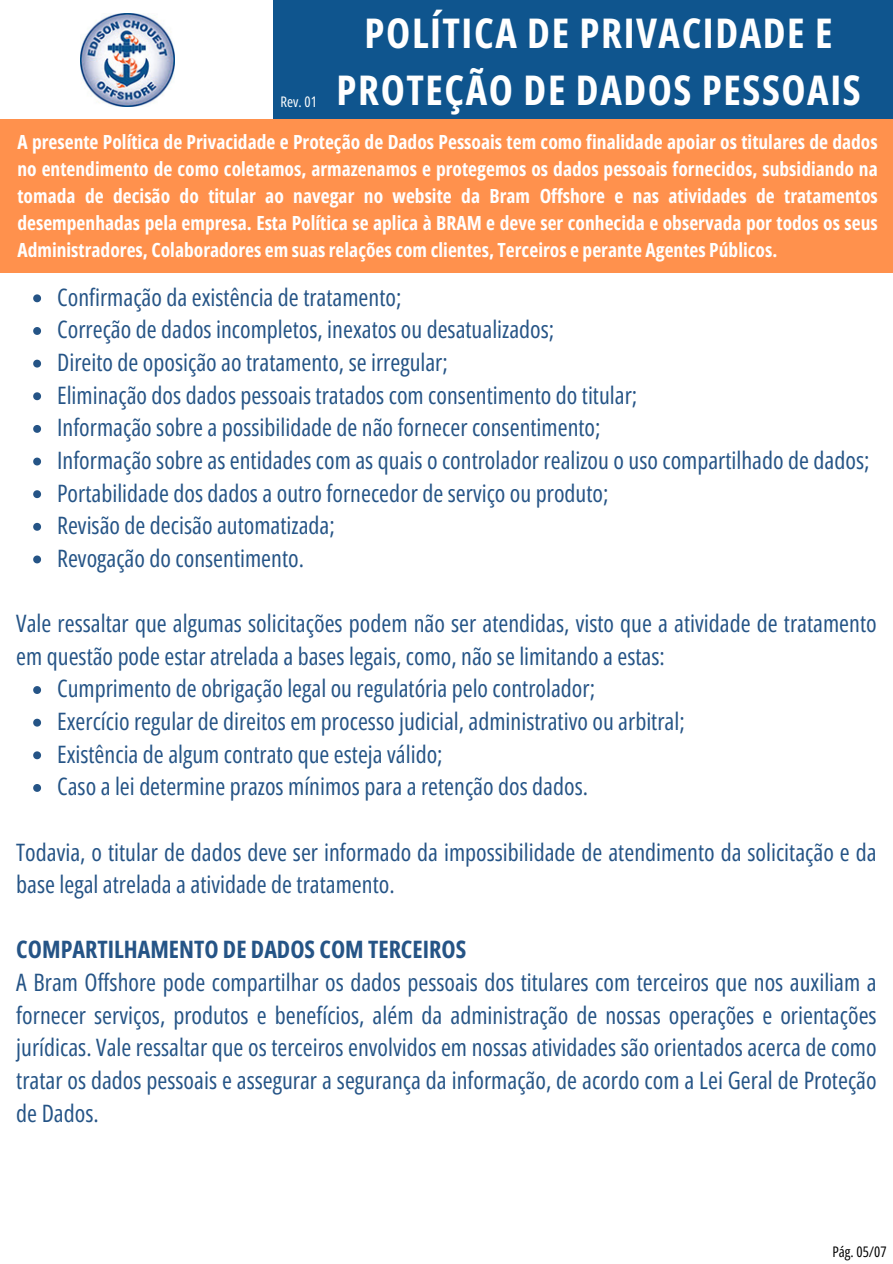
<style>
.page{position:relative;width:893px;height:1264px;background:#fff}
.page>*{position:absolute;margin:0;border:0;box-sizing:border-box;transform-origin:0 0}
.t1{font:700 40.8px/56.2px "Open Sans Condensed";letter-spacing:.04em;color:#fff;text-align:center}
.t2{font:24px/32.7px "Open Sans Condensed";color:#255486}
.t3{font:700 24px "Open Sans Condensed";color:#255486}
.t4{font:700 19.5px/27px "Open Sans Condensed";color:#fff;text-align:justify}
.t5{font:14.55px "Open Sans Condensed";color:#000}
.t6{font:14.55px "Open Sans Condensed";color:#fff}
</style>
<div class="page">
<div style="left:585px;top:0;width:307px;height:118px;background:#0f558e"></div>
<div style="left:273px;top:0;width:378px;height:118px;background:#0f558e"></div>
<svg style="left:33px;top:294px;width:8px;height:8px"></svg>
<svg style="left:33px;top:327px;width:8px;height:8px"></svg>
<svg style="left:33px;top:360px;width:8px;height:7px"></svg>
<svg style="left:33px;top:392px;width:8px;height:8px"></svg>
<svg style="left:33px;top:425px;width:8px;height:8px"></svg>
<svg style="left:33px;top:457px;width:8px;height:8px"></svg>
<svg style="left:33px;top:490px;width:8px;height:8px"></svg>
<svg style="left:33px;top:523px;width:8px;height:8px"></svg>
<svg style="left:33px;top:555px;width:8px;height:8px"></svg>
<svg style="left:33px;top:686px;width:8px;height:8px"></svg>
<svg style="left:33px;top:718px;width:8px;height:8px"></svg>
<svg style="left:33px;top:751px;width:8px;height:8px"></svg>
<svg style="left:33px;top:784px;width:8px;height:8px"></svg>
<img style="left:81px;top:13px;width:93px;height:93px">
<div style="left:0;top:119px;width:591px;height:153px;background:#ff914d"></div>
<div style="left:392px;top:119px;width:500px;height:153px;background:#ff914d"></div>
<p class="t1" style="left:336px;top:4px;width:525px">POLÍTICA DE PRIVACIDADE E<br>PROTEÇÃO DE DADOS PESSOAIS</p>
<p class="t4" style="left:17px;top:128px;width:861px">A presente Política de Privacidade e Proteção de Dados Pessoais tem como finalidade apoiar os titulares de dados no entendimento de como coletamos, armazenamos e protegemos os dados pessoais fornecidos, subsidiando na tomada de decisão do titular ao navegar no website da Bram Offshore e nas atividades de tratamentos desempenhadas pela empresa. Esta Política se aplica à BRAM e deve ser conhecida e observada por todos os seus Administradores, Colaboradores em suas relações com clientes, Terceiros e perante Agentes Públicos.</p>
<p class="t6" style="left:280px;top:91px;width:38px">Rev. 01</p>
<p class="t2" style="left:57px;top:280px;width:345px">Confirmação da existência de tratamento;</p>
<p class="t2" style="left:57px;top:312px;width:498px">Correção de dados incompletos, inexatos ou desatualizados;</p>
<p class="t2" style="left:57px;top:345px;width:392px">Direito de oposição ao tratamento, se irregular;</p>
<p class="t2" style="left:57px;top:378px;width:581px">Eliminação dos dados pessoais tratados com consentimento do titular;</p>
<p class="t2" style="left:57px;top:410px;width:544px">Informação sobre a possibilidade de não fornecer consentimento;</p>
<p class="t2" style="left:57px;top:443px;width:813px">Informação sobre as entidades com as quais o controlador realizou o uso compartilhado de dados;</p>
<p class="t2" style="left:57px;top:476px;width:552px">Portabilidade dos dados a outro fornecedor de serviço ou produto;</p>
<p class="t2" style="left:57px;top:508px;width:279px">Revisão de decisão automatizada;</p>
<p class="t2" style="left:57px;top:541px;width:248px">Revogação do consentimento.</p>
<p class="t2" style="left:16px;top:606px;width:861px">Vale ressaltar que algumas solicitações podem não ser atendidas, visto que a atividade de tratamento em questão pode estar atrelada a bases legais, como, não se limitando a estas:</p>
<p class="t2" style="left:57px;top:671px;width:539px">Cumprimento de obrigação legal ou regulatória pelo controlador;</p>
<p class="t2" style="left:57px;top:704px;width:628px">Exercício regular de direitos em processo judicial, administrativo ou arbitral;</p>
<p class="t2" style="left:57px;top:737px;width:387px">Existência de algum contrato que esteja válido;</p>
<p class="t2" style="left:57px;top:769px;width:532px">Caso a lei determine prazos mínimos para a retenção dos dados.</p>
<p class="t2" style="left:16px;top:834px;width:861px">Todavia, o titular de dados deve ser informado da impossibilidade de atendimento da solicitação e da base legal atrelada a atividade de tratamento.</p>
<p class="t3" style="left:16px;top:932px;width:451px">COMPARTILHAMENTO DE DADOS COM TERCEIROS</p>
<p class="t2" style="left:16px;top:965px;width:861px;text-align:justify">A Bram Offshore pode compartilhar os dados pessoais dos titulares com terceiros que nos auxiliam a fornecer serviços, produtos e benefícios, além da administração de nossas operações e orientações jurídicas. Vale ressaltar que os terceiros envolvidos em nossas atividades são orientados acerca de como tratar os dados pessoais e assegurar a segurança da informação, de acordo com a Lei Geral de Proteção de Dados.</p>
<p class="t5" style="left:832px;top:1241px;width:56px">Pág. 05/07</p>
</div>
